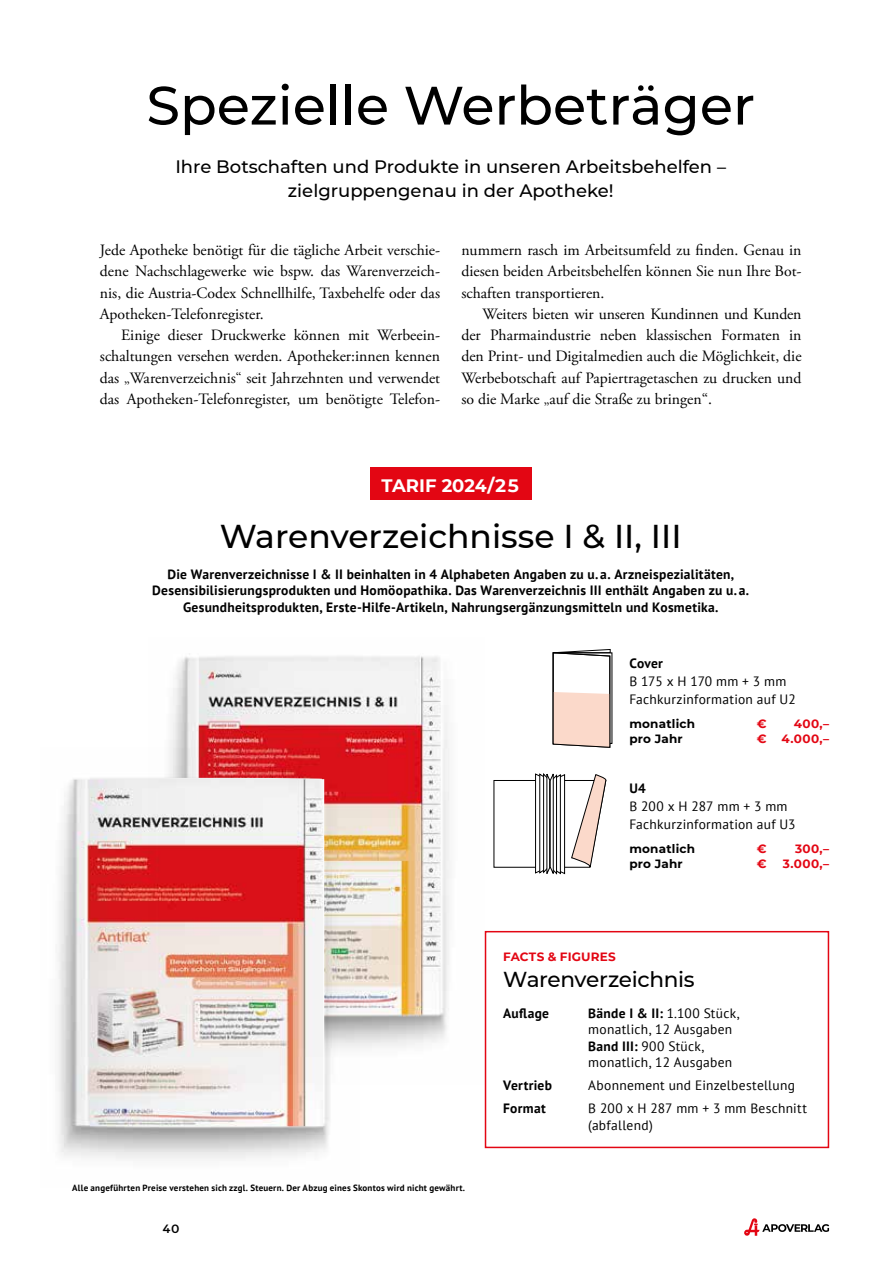
<style>
.page{position:relative;width:893px;height:1263px;background:#fff}
.page>*{position:absolute;margin:0;border:0;box-sizing:border-box;transform-origin:0 0}
.t1{font:500 54px "Montserrat";color:#000}
.t2{font:500 33px "Montserrat";color:#000}
.t3{font:500 21.6px "Montserrat";letter-spacing:-.02em;color:#000}
.t4{font:500 18px/24px "Montserrat";color:#000;text-align:center}
.t5{font:700 18px "Montserrat";color:#fff}
.t6{font:15.75px/21.3px "Adobe Garamond Pro";color:#000;text-align:justify}
.t7{font:700 13.5px/16.5px "PT Sans";letter-spacing:.02em;color:#000;text-align:center}
.t8{font:13.5px/16.5px "PT Sans";letter-spacing:.02em;color:#000}
.t9{font:700 12px "Montserrat";letter-spacing:.03em;color:#e30613}
.t10{font:700 12px "Montserrat";letter-spacing:.02em;color:#000}
.t11{font:600 12px "Montserrat";color:#000}
.t12{font:700 9px "PT Sans";letter-spacing:.025em;color:#000}
.s1{font-weight:700}
</style>
<div class="page">
<div style="left:485px;top:931px;width:344px;height:217px;border:2px solid #e30613"></div>
<div style="left:370px;top:468px;width:161px;height:32px;background:#e30613"></div>
<svg style="left:535px;top:773px;width:72px;height:102px"></svg>
<svg style="left:552px;top:649px;width:59px;height:99px"></svg>
<img style="left:170px;top:656px;width:315px;height:428px">
<img style="left:58px;top:747px;width:301px;height:412px">
<img style="left:76px;top:778px;width:248px;height:348px">
<svg style="left:744px;top:1218px;width:85px;height:18px"></svg>
<h1 class="t1" style="left:146px;top:68px;width:610px">Spezielle Werbeträger</h1>
<p class="t4" style="left:175px;top:154px;width:552px">Ihre Botschaften und Produkte in unseren Arbeitsbehelfen – zielgruppengenau in der Apotheke!</p>
<p class="t6" style="left:100px;top:240px;width:342px">Jede Apotheke benötigt für die tägliche Arbeit verschie&shy;dene Nachschlagewerke wie bspw. das Warenverzeich&shy;nis, die Austria-Codex Schnellhilfe, Taxbehelfe oder das Apotheken-Telefonregister.</p>
<p class="t6" style="left:100px;top:325px;width:342px;text-indent:21px">Einige dieser Druckwerke können mit Werbeein&shy;schaltungen versehen werden. Apotheker:innen kennen das „Warenverzeichnis“ seit Jahrzehnten und verwendet das Apotheken-Telefonregister, um benötigte Telefon-</p>
<p class="t6" style="left:461px;top:240px;width:342px">nummern rasch im Arbeitsumfeld zu finden. Genau in diesen beiden Arbeitsbehelfen können Sie nun Ihre Bot&shy;schaften transportieren.</p>
<p class="t6" style="left:461px;top:304px;width:342px;text-indent:21px">Weiters bieten wir unseren Kundinnen und Kunden der Pharmaindustrie neben klassischen Formaten in den Print- und Digitalmedien auch die Möglichkeit, die Werbebotschaft auf Papiertragetaschen zu drucken und so die Marke „auf die Straße zu bringen“.</p>
<p class="t5" style="left:382px;top:472px;width:140px">TARIF 2024/25</p>
<h2 class="t2" style="left:220px;top:513px;width:463px">Warenverzeichnisse I &amp; II, III</h2>
<p class="t7" style="left:152px;top:565px;width:599px">Die Warenverzeichnisse I &amp; II beinhalten in 4 Alphabeten Angaben zu u. a. Arzneispezialitäten,<br>Desensibilisierungsprodukten und Homöopathika. Das Warenverzeichnis III enthält Angaben zu u. a.<br>Gesundheitsprodukten, Erste-Hilfe-Artikeln, Nahrungsergänzungsmitteln und Kosmetika.</p>
<p class="t7" style="left:629px;top:655px;width:35px">Cover</p>
<p class="t8" style="left:629px;top:672px;width:168px;line-height:18px">B 175 x H 170 mm + 3 mm<br>Fachkurzinformation auf U2</p>
<p class="t10" style="left:629px;top:715px;width:67px">monatlich</p>
<p class="t9" style="left:757px;top:715px;width:11px">€</p>
<p class="t9" style="left:794px;top:715px;width:37px">400,–</p>
<p class="t10" style="left:629px;top:730px;width:55px">pro Jahr</p>
<p class="t9" style="left:757px;top:730px;width:74px">€ 4.000,–</p>
<p class="t7" style="left:629px;top:780px;width:18px">U4</p>
<p class="t8" style="left:629px;top:797px;width:168px;line-height:18px">B 200 x H 287 mm + 3 mm<br>Fachkurzinformation auf U3</p>
<p class="t10" style="left:629px;top:840px;width:67px">monatlich</p>
<p class="t9" style="left:757px;top:840px;width:11px">€</p>
<p class="t9" style="left:795px;top:840px;width:36px">300,–</p>
<p class="t10" style="left:629px;top:855px;width:55px">pro Jahr</p>
<p class="t9" style="left:757px;top:855px;width:11px">€</p>
<p class="t9" style="left:783px;top:855px;width:48px">3.000,–</p>
<p class="t12" style="left:72px;top:1182px;width:394px">Alle angeführten Preise verstehen sich zzgl. Steuern. Der Abzug eines Skontos wird nicht gewährt.</p>
<p class="t11" style="left:163px;top:1220px;width:19px">40</p>
<p class="t9" style="left:503px;top:948px;width:114px">FACTS &amp; FIGURES</p>
<h3 class="t3" style="left:503px;top:964px;width:193px">Warenverzeichnis</h3>
<p class="t7" style="left:503px;top:1005px;width:47px">Auflage</p>
<p class="t8" style="left:588px;top:1004px;width:153px"><span class="s1">Bände I &amp; II:</span> 1.100 Stück, monatlich, 12 Ausgaben<br><span class="s1">Band III:</span> 900 Stück, monatlich, 12 Ausgaben</p>
<p class="t7" style="left:503px;top:1077px;width:50px">Vertrieb</p>
<p class="t8" style="left:588px;top:1077px;width:208px">Abonnement und Einzelbestellung</p>
<p class="t7" style="left:503px;top:1100px;width:44px">Format</p>
<p class="t8" style="left:588px;top:1100px;width:220px">B 200 x H 287 mm + 3 mm Beschnitt (abfallend)</p>
</div>
